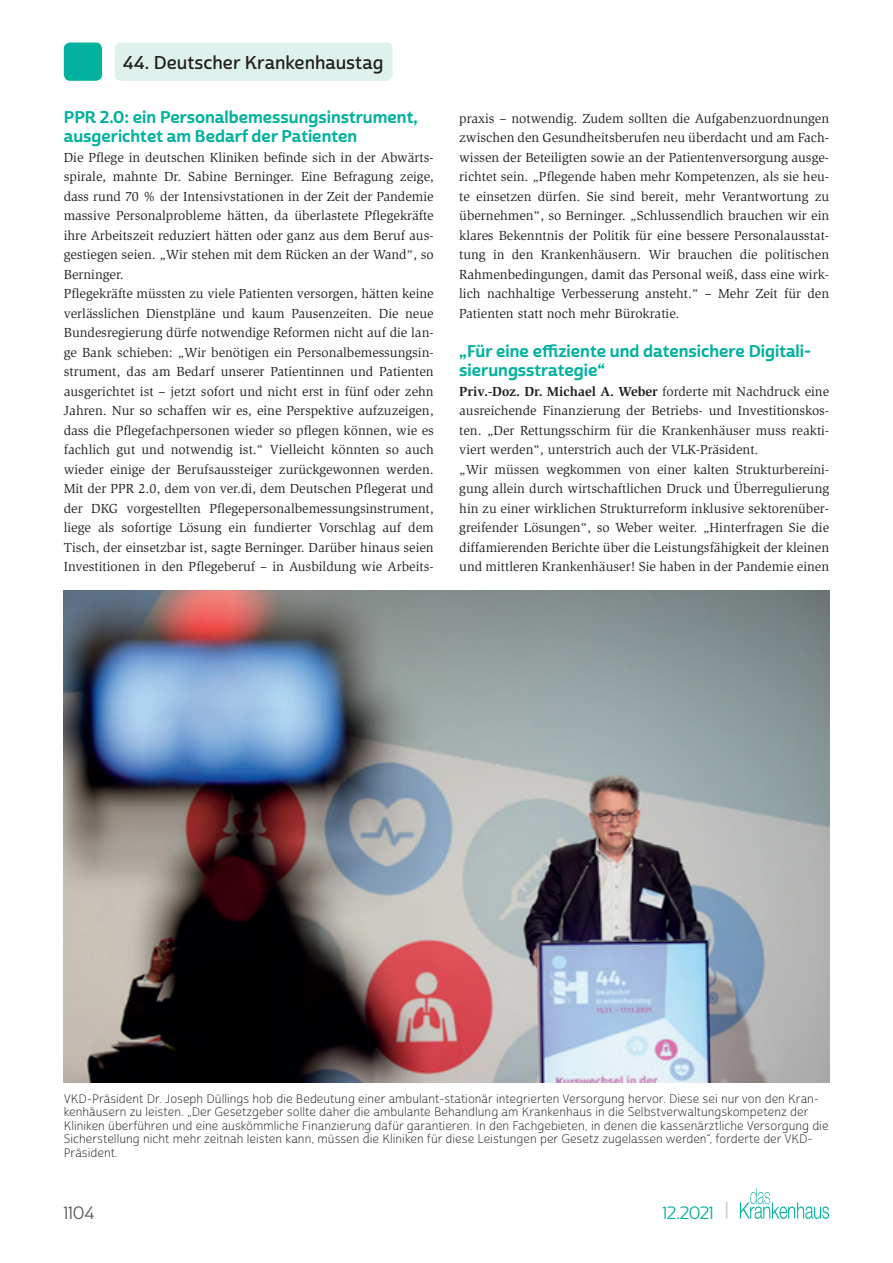
<style>
.page{position:relative;width:893px;height:1263px;background:#fff}
.page>*{position:absolute;margin:0;border:0;box-sizing:border-box;transform-origin:0 0}
.t1{font:18px "Cabrito Sans Nor Dem";color:#231f20}
.t2{font:17.25px "Cabrito Sans Nor Reg";color:#00b19d}
.t3{font:17.25px "Cabrito Sans Nor Reg";color:#57585a}
.t4{font:16.5px/19.5px "Cabrito Sans Nor Bol";color:#00b19d}
.t5{font:13.5px/19.5px "Slimbach Std";color:#231f20}
.t6{font:12px/13.5px "Cabrito Sans Nor Lig";color:#231f20}
.s1{font-weight:700}
.s2{font-size:18.9px;color:#bcbdc0}
</style>
<div class="page">
<div style="left:115px;top:43px;width:278px;height:38px;background:#def1ed;border-radius:6px"></div>
<svg style="left:740px;top:1188px;width:89px;height:31px"></svg>
<div style="left:64px;top:43px;width:38px;height:38px;background:#00b19d;border-radius:6px"></div>
<img style="left:64px;top:591px;width:765px;height:491px">
<h1 class="t1" style="left:123px;top:51px;width:262px">44. Deutscher Krankenhaustag</h1>
<p class="t4" style="left:64px;top:108px;width:355px">PPR 2.0: ein Personalbemessungsinstrument, ausgerichtet am Bedarf der Patienten</p>
<p class="t5" style="left:64px;top:148px;width:371px">Die Pflege in deutschen Kliniken befinde sich in der Abwärts&shy;spirale, mahnte Dr. Sabine Berninger. Eine Befragung zeige, dass rund 70 % der Intensivstationen in der Zeit der Pandemie massive Personalprobleme hätten, da überlastete Pflegekräfte ihre Arbeitszeit reduziert hätten oder ganz aus dem Beruf aus&shy;gestiegen seien. „Wir stehen mit dem Rücken an der Wand“, so Berninger.<br>Pflegekräfte müssten zu viele Patienten versorgen, hätten keine verlässlichen Dienstpläne und kaum Pausenzeiten. Die neue Bundesregierung dürfe notwendige Reformen nicht auf die lan&shy;ge Bank schieben: „Wir benötigen ein Personalbemessungsin&shy;strument, das am Bedarf unserer Patientinnen und Patienten ausgerichtet ist – jetzt sofort und nicht erst in fünf oder zehn Jahren. Nur so schaffen wir es, eine Perspektive aufzuzeigen, dass die Pflegefachpersonen wieder so pflegen können, wie es fachlich gut und notwendig ist.“ Vielleicht könnten so auch wieder einige der Berufsaussteiger zurückgewonnen werden.<br>Mit der PPR 2.0, dem von ver.di, dem Deutschen Pflegerat und der DKG vorgestellten Pflegepersonalbemessungsinstrument, liege als sofortige Lösung ein fundierter Vorschlag auf dem Tisch, der einsetzbar ist, sagte Berninger. Darüber hinaus seien Investitionen in den Pflegeberuf – in Ausbildung wie Arbeits-</p>
<p class="t5" style="left:459px;top:109px;width:371px;text-align:justify">praxis – notwendig. Zudem sollten die Aufgabenzuordnungen zwischen den Gesundheitsberufen neu überdacht und am Fach&shy;wissen der Beteiligten sowie an der Patientenversorgung ausge&shy;richtet sein. „Pflegende haben mehr Kompetenzen, als sie heu&shy;te einsetzen dürfen. Sie sind bereit, mehr Verantwortung zu übernehmen“, so Berninger. „Schlussendlich brauchen wir ein klares Bekenntnis der Politik für eine bessere Personalausstat&shy;tung in den Krankenhäusern. Wir brauchen die politischen Rahmenbedingungen, damit das Personal weiß, dass eine wirk&shy;lich nachhaltige Verbesserung ansteht.“ – Mehr Zeit für den Patienten statt noch mehr Bürokratie.</p>
<p class="t4" style="left:459px;top:342px;width:354px">„Für eine effiziente und datensichere Digitali&shy;sierungsstrategie“</p>
<p class="t5" style="left:459px;top:382px;width:371px"><span class="s1">Priv.-Doz. Dr. Michael A. Weber</span> forderte mit Nachdruck eine ausreichende Finanzierung der Betriebs- und Investitionskos&shy;ten. „Der Rettungsschirm für die Krankenhäuser muss reakti&shy;viert werden“, unterstrich auch der VLK-Präsident.<br>„Wir müssen wegkommen von einer kalten Strukturbereini&shy;gung allein durch wirtschaftlichen Druck und Überregulierung hin zu einer wirklichen Strukturreform inklusive sektorenüber&shy;greifender Lösungen“, so Weber weiter. „Hinterfragen Sie die diffamierenden Berichte über die Leistungsfähigkeit der kleinen und mittleren Krankenhäuser! Sie haben in der Pandemie einen</p>
<p class="t6" style="left:64px;top:1092px;width:766px">VKD- Präsident Dr. Joseph Düllings hob die Bedeutung einer ambulant-stationär integrierten Versorgung hervor. Diese sei nur von den Kran&shy;kenhäusern zu leisten. „Der Gesetzgeber sollte daher die ambulante Behandlung am Krankenhaus in die Selbstverwaltungskompetenz der Kliniken überführen und eine auskömmliche Finanzierung dafür garantieren. In den Fachgebieten, in denen die kassenärztliche Versorgung die Sicherstellung nicht mehr zeitnah leisten kann, müssen die Kliniken für diese Leistungen per Gesetz zugelassen werden“, forderte der VKD-Präsident.</p>
<p class="t3" style="left:64px;top:1202px;width:32px">1104</p>
<p class="t2" style="left:663px;top:1202px;width:67px">12.2021 <span class="s2">|</span></p>
</div>
